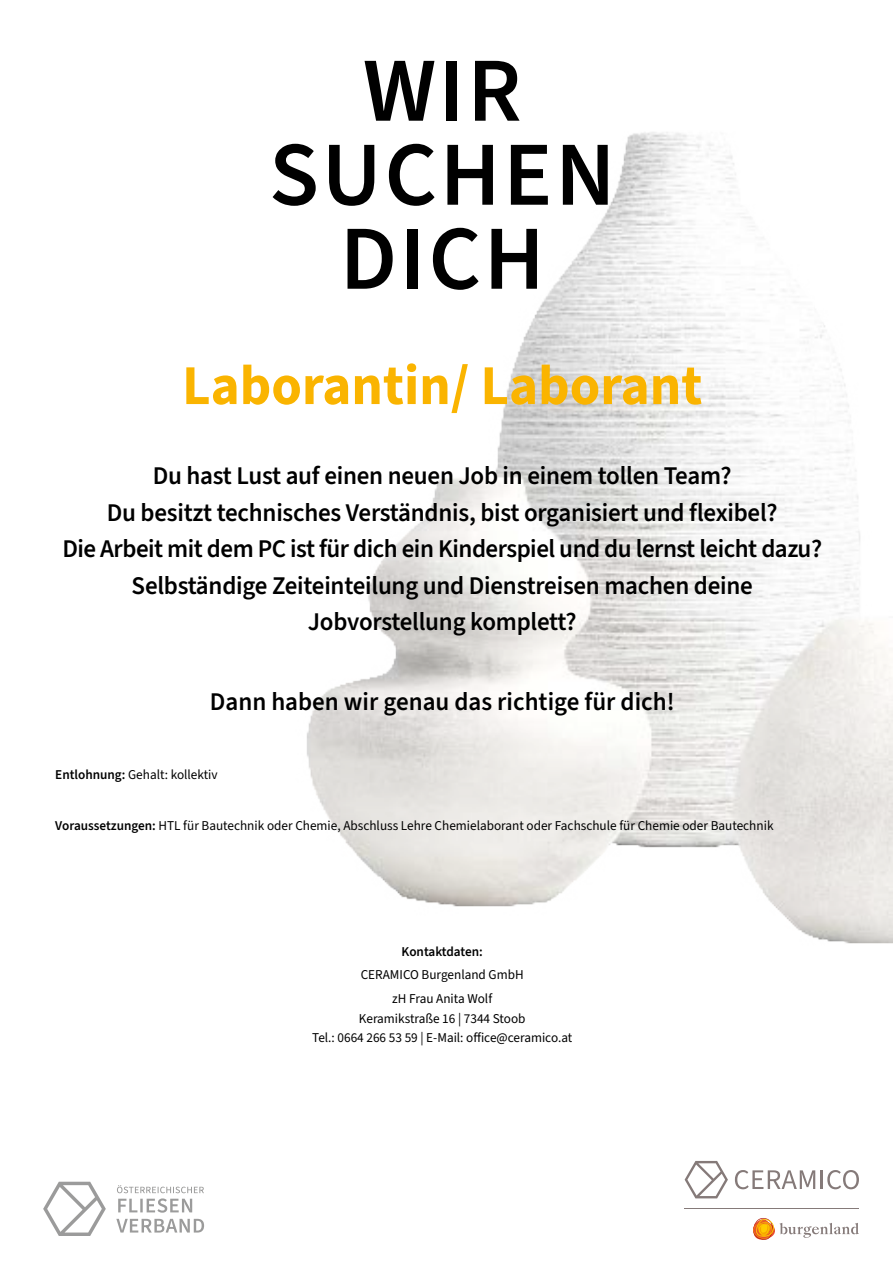
<style>
.page{position:relative;width:893px;height:1263px;background:#fff}
.page>*{position:absolute;margin:0;border:0;box-sizing:border-box;transform-origin:0 0}
.t1{font:600 91.5px/84px "Source Sans 3";letter-spacing:.03em;color:#000;text-align:center}
.t2{font:700 56.25px "Source Sans 3";color:#fab400}
.t3{font:600 25.5px/36.5px "Source Sans 3";letter-spacing:-.01em;color:#000;text-align:center}
.t4{font:13.5px/24.5px "Source Sans 3";color:#000;text-align:center}
.t5{font:600 13.5px "Source Sans 3";letter-spacing:-.01em;color:#000}
.s1{font-weight:600}
</style>
<div class="page">
<img style="left:307px;top:132px;width:586px;height:812px">
<svg style="left:43px;top:1182px;width:63px;height:54px"></svg>
<svg style="left:116px;top:1219px;width:88px;height:13px"></svg>
<svg style="left:117px;top:1185px;width:87px;height:28px"></svg>
<svg style="left:753px;top:1218px;width:106px;height:22px"></svg>
<hr style="left:685px;top:1208px;width:174px;height:1px;background:#857a79">
<svg style="left:821px;top:1170px;width:38px;height:19px"></svg>
<svg style="left:735px;top:1170px;width:80px;height:19px"></svg>
<svg style="left:685px;top:1161px;width:43px;height:37px"></svg>
<h1 class="t1" style="left:269px;top:51px;width:348px">WIR<br>SUCHEN<br>DICH</h1>
<h2 class="t2" style="left:182px;top:348px;width:522px">Laborantin/ Laborant</h2>
<p class="t3" style="left:62px;top:458px;width:761px">Du hast Lust auf einen neuen Job in einem tollen Team?<br>Du besitzt technisches Verständnis, bist organisiert und flexibel?<br>Die Arbeit mit dem PC ist für dich ein Kinderspiel und du lernst leicht dazu?<br>Selbständige Zeiteinteilung und Dienstreisen machen deine Jobvorstellung komplett?</p>
<p class="t3" style="left:210px;top:684px;width:466px">Dann haben wir genau das richtige für dich!</p>
<p class="t4" style="left:55px;top:763px;width:164px"><span class="s1">Entlohnung:</span> Gehalt: kollektiv</p>
<p class="t4" style="left:55px;top:813px;width:720px"><span class="s1">Voraussetzungen:</span> HTL für Bautechnik oder Chemie, Abschluss Lehre Chemielaborant oder Fachschule für Chemie oder Bautechnik</p>
<p class="t5" style="left:402px;top:942px;width:83px">Kontaktdaten:</p>
<p class="t4" style="left:361px;top:963px;width:164px">CERAMICO Burgenland GmbH zH Frau Anita Wolf</p>
<p class="t4" style="left:312px;top:1009px;width:262px;line-height:19.5px">Keramikstraße 16 | 7344 Stoob<br>Tel.: 0664 266 53 59 | E-Mail: office@ceramico.at</p>
</div>
